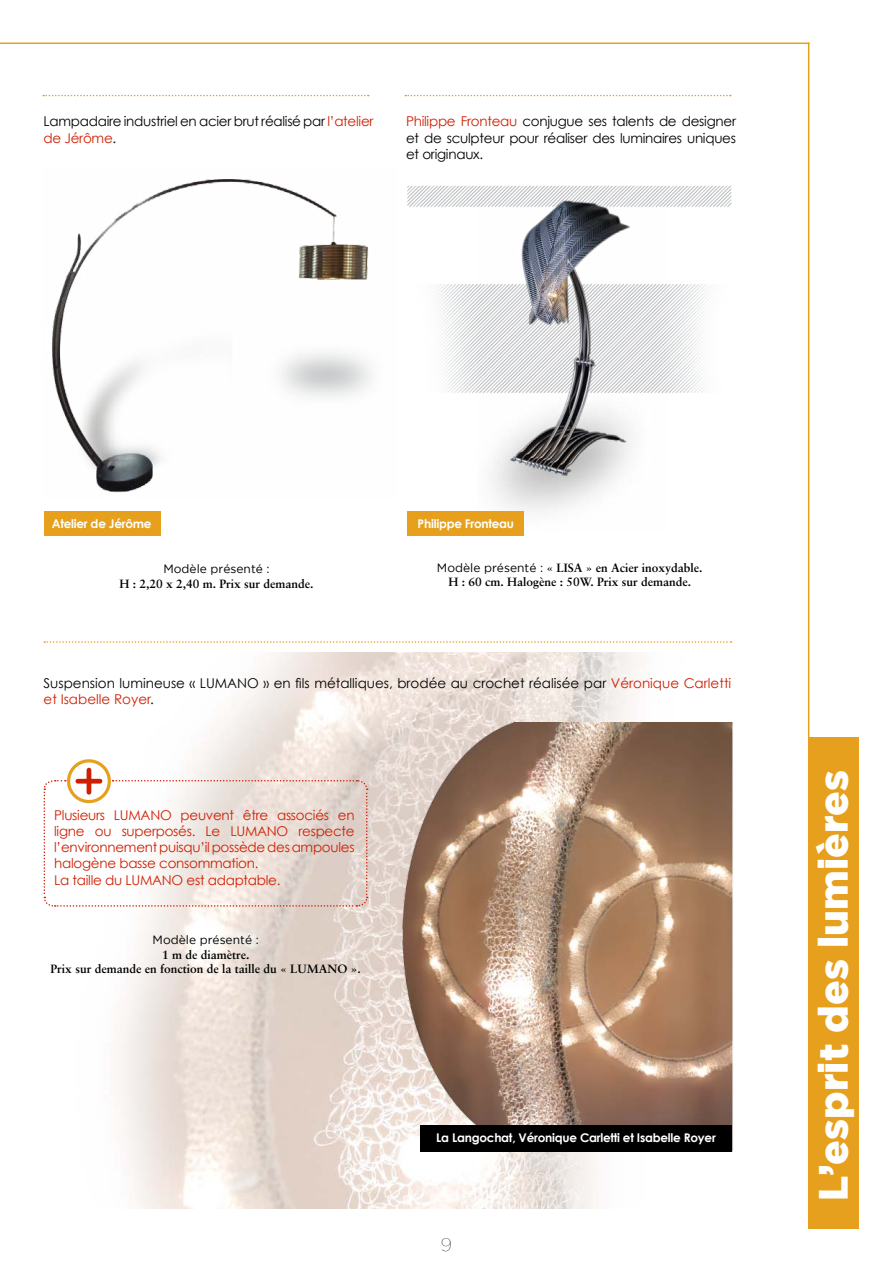
<style>
.page{position:relative;width:893px;height:1263px;background:#fff}
.page>*{position:absolute;margin:0;border:0;box-sizing:border-box;transform-origin:0 0}
.t1{font:900 40.8px "Gotham";color:#fff}
.t2{font:100 18px "Gotham";color:#000}
.t3{font:13.5px/16.2px "Century Gothic";letter-spacing:-.02em;color:#ce1f02}
.t4{font:13.5px/16.2px "Century Gothic";letter-spacing:-.02em;color:#000;text-align:justify}
.t5{font:13.5px/16.2px "Century Gothic";color:#000}
.t6{font:700 12px/14.4px "Sabon";color:#000;text-align:center}
.t7{font:700 12px "Century Gothic";letter-spacing:-.02em;color:#fff}
.t8{font:12px "Gotham";color:#000}
.s1{color:#ce1f02}
.s2{font-family:"Gotham";font-weight:400}
</style>
<div class="page">
<img style="left:407px;top:186px;width:324px;height:207px">
<div style="left:44px;top:511px;width:117px;height:25px;background:#e6a01d"></div>
<svg style="left:43px;top:95px;width:326px;height:1px"></svg>
<img style="left:52px;top:179px;width:320px;height:314px">
<img style="left:115px;top:653px;width:530px;height:556px">
<div style="left:808px;top:737px;width:51px;height:492px;background:#e6a01d"></div>
<hr style="left:808px;top:43px;width:1px;height:1186px;background:#e6a01d">
<hr style="left:0;top:43px;width:809px;height:1px;background:#e6a01d">
<svg style="left:44px;top:641px;width:687px;height:2px"></svg>
<svg style="left:405px;top:95px;width:326px;height:1px"></svg>
<svg style="left:43px;top:757px;width:325px;height:150px"></svg>
<hr style="left:87px;top:770px;width:4px;height:22px;background:#ce1f02">
<hr style="left:78px;top:779px;width:22px;height:4px;background:#ce1f02">
<img style="left:477px;top:186px;width:191px;height:326px">
<div style="left:407px;top:511px;width:117px;height:25px;background:#e6a01d"></div>
<img style="left:385px;top:722px;width:348px;height:442px">
<div style="left:420px;top:1125px;width:312px;height:26px;background:#000"></div>
<p class="t4" style="left:44px;top:113px;width:331px">Lampadaire industriel en acier brut réalisé par <span class="s1">l’atelier de Jérôme</span>.</p>
<p class="t4" style="left:406px;top:113px;width:331px"><span class="s1">Philippe Fronteau</span> conjugue ses talents de designer et de sculpteur pour réaliser des luminaires uniques et originaux.</p>
<p class="t7" style="left:52px;top:516px;width:101px">Atelier de Jérôme</p>
<p class="t8" style="left:163px;top:562px;width:108px">Modèle présenté :</p>
<p class="t6" style="left:119px;top:576px;width:196px">H : 2,20 x 2,40 m. Prix sur demande.</p>
<p class="t7" style="left:418px;top:516px;width:98px">Philippe Fronteau</p>
<p class="t6" style="left:437px;top:560px;width:267px"><span class="s2">Modèle présenté :</span> « LISA » en Acier inoxydable.<br>H : 60 cm. Halogène : 50W. Prix sur demande.</p>
<p class="t5" style="left:44px;top:675px;width:689px">Suspension lumineuse « LUMANO » en fils métalliques, brodée au crochet réalisée par <span class="s1">Véronique Carletti et Isabelle Royer</span>.</p>
<p class="t3" style="left:54px;top:806px;width:302px">Plusieurs LUMANO peuvent être associés en ligne ou superposés. Le LUMANO respecte l’environnement puisqu’il possède des ampoules halogène basse consommation.<br>La taille du LUMANO est adaptable.</p>
<p class="t8" style="left:153px;top:933px;width:108px">Modèle présenté :</p>
<p class="t6" style="left:51px;top:947px;width:312px">1 m de diamètre.<br>Prix sur demande en fonction de la taille du « LUMANO ».</p>
<p class="t7" style="left:436px;top:1130px;width:281px">La Langochat, Véronique Carletti et Isabelle Royer</p>
<h2 class="t2" style="left:441px;top:1234px;width:13px">9</h2>
<h1 class="t1" style="left:810px;top:1201px;width:433px;rotate:-90deg">L’esprit des lumières</h1>
</div>
